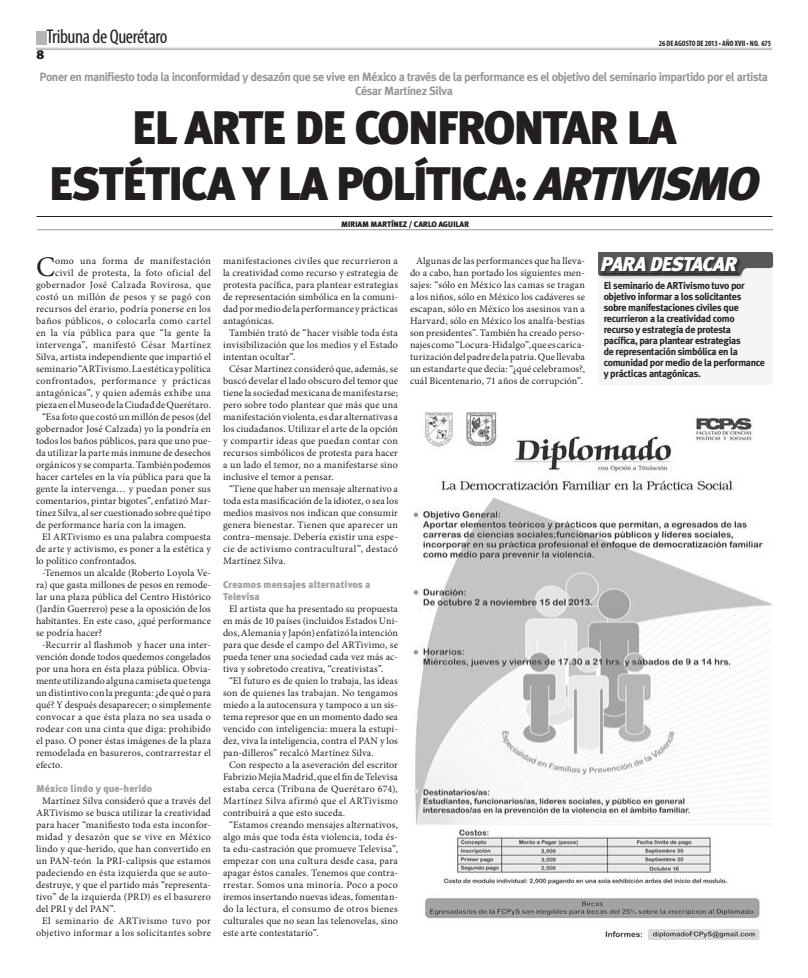
<style>
.page{position:relative;width:808px;height:978px;background:#fff}
.page>*{position:absolute;margin:0;border:0;box-sizing:border-box;transform-origin:0 0}
.t1{font:900 47px/56.4px "Meta Plus";letter-spacing:-.05em;color:#241f1f;text-align:center}
.t2{font:28.5px "Minion Pro";color:#241f1f}
.t3{font:condensed 20px "Myriad Pro";letter-spacing:-.02em;color:#241f1f}
.t4{font:italic 900 20px "Meta Plus";letter-spacing:-.045em;color:#fff}
.t5{font:900 12.9px "Meta Plus";color:#241f1f}
.t6{font:700 12px/14px "Meta Plus";letter-spacing:-.04em;color:#969698;text-align:center}
.t7{font:10px/12px "Minion Pro";letter-spacing:.015em;color:#241f1f;text-align:justify}
.t8{font:700 10px/11px "Meta Plus";letter-spacing:-.03em;color:#241f1f}
.t9{font:10px "Minion Pro";letter-spacing:.035em;color:#241f1f}
.t10{font:900 10px/12px "Meta Plus";letter-spacing:.005em;color:#a0a1a3}
.t11{font:10px "Minion Pro";letter-spacing:.04em;color:#241f1f}
.t12{font:900 8px "Meta Plus Lining";letter-spacing:-.025em;color:#241f1f}
.t13{font:700 condensed 7.9px "Myriad Pro";color:#241f1f}
.s1{font-style:italic}
</style>
<div class="page">
<hr style="left:36px;top:48px;width:736px;height:1px;background:#b5b5b6">
<hr style="left:36px;top:49px;width:736px;height:1px;background:#b5b5b6">
<div style="left:36px;top:31px;width:10px;height:14px;background:#b5b5b6"></div>
<hr style="left:37px;top:229px;width:736px;height:1px;background:#969698">
<hr style="left:37px;top:216px;width:735px;height:1px;background:#241f1f">
<div style="left:598px;top:252px;width:175px;height:132px;background:#f6f5f5"></div>
<svg style="left:598px;top:252px;width:175px;height:24px"></svg>
<div style="left:600px;top:256px;width:144px;height:23px;background:#241f1f;opacity:.75"></div>
<hr style="left:601px;top:273px;width:138px;height:1px;background:#241f1f">
<img style="left:411px;top:411px;width:360px;height:529px">
<h3 class="t3" style="left:47px;top:25px;width:122px">Tribuna de Querétaro</h3>
<p class="t5" style="left:37px;top:47px;width:9px">8</p>
<p class="t13" style="left:659px;top:38px;width:114px">26 DE AGOSTO DE 2013 • AÑO XVII • NO. 675</p>
<p class="t6" style="left:40px;top:70px;width:730px">Poner en manifiesto toda la inconformidad y desazón que se vive en México a través de la performance es el objetivo del seminario impartido por el artista<br>César Martínez Silva</p>
<h1 class="t1" style="left:49px;top:99px;width:712px">EL ARTE DE CONFRONTAR LA<br>ESTÉTICA Y LA POLÍTICA: <span class="s1">ARTIVISMO</span></h1>
<p class="t12" style="left:341px;top:220px;width:130px">MIRIAM MARTÍNEZ / CARLO AGUILAR</p>
<h2 class="t2" style="left:36px;top:248px;width:20px">C</h2>
<p class="t9" style="left:55px;top:254px;width:157px">omo una forma de manifestación</p>
<p class="t7" style="left:55px;top:267px;width:157px">civil de protesta, la foto oficial del</p>
<p class="t7" style="left:36px;top:279px;width:176px">gobernador José Calzada Rovirosa, que</p>
<p class="t9" style="left:36px;top:290px;width:176px">costó un millón de pesos y se pagó con</p>
<p class="t7" style="left:36px;top:303px;width:176px">recursos del erario, podría ponerse en los</p>
<p class="t7" style="left:36px;top:315px;width:176px">baños públicos, o colocarla como cartel</p>
<p class="t7" style="left:36px;top:327px;width:176px">en la vía pública para que “la gente la</p>
<p class="t11" style="left:36px;top:338px;width:176px">intervenga”, manifestó César Martínez</p>
<p class="t7" style="left:36px;top:351px;width:176px">Silva, artista independiente que impartió el</p>
<p class="t7" style="left:36px;top:363px;width:176px">seminario “ARTivismo. La estética y política</p>
<p class="t9" style="left:36px;top:374px;width:176px">confrontados, performance y prácticas</p>
<p class="t7" style="left:36px;top:387px;width:176px">antagónicas”, y quien además exhibe una</p>
<p class="t7" style="left:36px;top:399px;width:176px">pieza en el Museo de la Ciudad de Querétaro.</p>
<p class="t7" style="left:42px;top:411px;width:170px">“Esa foto que costó un millón de pesos (del</p>
<p class="t7" style="left:36px;top:423px;width:176px">gobernador José Calzada) yo la pondría en</p>
<p class="t7" style="left:36px;top:435px;width:176px">todos los baños públicos, para que uno pue-</p>
<p class="t7" style="left:36px;top:447px;width:176px">da utilizar la parte más inmune de desechos</p>
<p class="t7" style="left:36px;top:459px;width:176px">orgánicos y se comparta. También podemos</p>
<p class="t7" style="left:36px;top:471px;width:176px">hacer carteles en la vía pública para que la</p>
<p class="t7" style="left:36px;top:483px;width:176px">gente la intervenga… y puedan poner sus</p>
<p class="t7" style="left:36px;top:495px;width:176px">comentarios, pintar bigotes”, enfatizó Mar-</p>
<p class="t7" style="left:36px;top:507px;width:176px">tínez Silva, al ser cuestionado sobre qué tipo</p>
<p class="t7" style="left:36px;top:519px;width:152px">de performance haría con la imagen.</p>
<p class="t7" style="left:42px;top:531px;width:170px">El ARTivismo es una palabra compuesta</p>
<p class="t7" style="left:36px;top:543px;width:176px">de arte y activismo, es poner a la estética y</p>
<p class="t7" style="left:36px;top:555px;width:102px">lo político confrontados.</p>
<p class="t7" style="left:42px;top:567px;width:170px">-Tenemos un alcalde (Roberto Loyola Ve-</p>
<p class="t7" style="left:36px;top:579px;width:176px">ra) que gasta millones de pesos en remode-</p>
<p class="t7" style="left:36px;top:591px;width:176px">lar una plaza pública del Centro Histórico</p>
<p class="t7" style="left:36px;top:603px;width:176px">(Jardín Guerrero) pese a la oposición de los</p>
<p class="t7" style="left:36px;top:615px;width:176px">habitantes. En este caso, ¿qué performance</p>
<p class="t7" style="left:36px;top:627px;width:68px">se podría hacer?</p>
<p class="t7" style="left:42px;top:639px;width:170px">-Recurrir al flashmob y hacer una inter-</p>
<p class="t7" style="left:36px;top:651px;width:176px">vención donde todos quedemos congelados</p>
<p class="t7" style="left:36px;top:663px;width:176px">por una hora en ésta plaza pública. Obvia-</p>
<p class="t7" style="left:36px;top:675px;width:176px">mente utilizando alguna camiseta que tenga</p>
<p class="t7" style="left:36px;top:687px;width:176px">un distintivo con la pregunta: ¿de qué o para</p>
<p class="t7" style="left:36px;top:699px;width:176px">qué? Y después desaparecer; o simplemente</p>
<p class="t9" style="left:36px;top:710px;width:176px">convocar a que ésta plaza no sea usada o</p>
<p class="t7" style="left:36px;top:723px;width:176px">rodear con una cinta que diga: prohibido</p>
<p class="t7" style="left:36px;top:735px;width:177px">el paso. O poner éstas imágenes de la plaza</p>
<p class="t7" style="left:36px;top:747px;width:176px">remodelada en basureros, contrarrestar el</p>
<p class="t7" style="left:36px;top:759px;width:28px">efecto.</p>
<p class="t10" style="left:36px;top:783px;width:118px">México lindo y que-herido</p>
<p class="t7" style="left:36px;top:795px;width:176px;text-indent:6px">Martínez Silva consideró que a través del ARTivismo se busca utilizar la creatividad para hacer “manifiesto toda esta inconfor&shy;midad y desazón que se vive en México lindo y que-herido, que han convertido en un PAN-teón la PRI-calipsis que estamos padeciendo en ésta izquierda que se auto&shy;destruye, y que el partido más “representa&shy;tivo” de la izquierda (PRD) es el basurero del PRI y del PAN”.</p>
<p class="t7" style="left:36px;top:915px;width:177px;text-align:center">El seminario de ARTivismo tuvo por objetivo informar a los solicitantes sobre</p>
<p class="t7" style="left:223px;top:255px;width:176px">manifestaciones civiles que recurrieron a la creatividad como recurso y estrategia de protesta pacífica, para plantear estrategias de representación simbólica en la comuni&shy;dad por medio de la performance y prácticas antagónicas.</p>
<p class="t7" style="left:223px;top:327px;width:177px;text-indent:6px">También trató de “hacer visible toda ésta invisibilización que los medios y el Estado intentan ocultar”.</p>
<p class="t7" style="left:223px;top:363px;width:176px;text-indent:6px">César Martínez consideró que, además, se buscó develar el lado obscuro del temor que tiene la sociedad mexicana de manifestarse; pero sobre todo plantear que más que una manifestación violenta, es dar alternativas a los ciudadanos. Utilizar el arte de la opción y compartir ideas que puedan contar con recursos simbólicos de protesta para hacer a un lado el temor, no a manifestarse sino inclusive el temor a pensar.</p>
<p class="t7" style="left:223px;top:483px;width:176px;text-indent:6px">“Tiene que haber un mensaje alternativo a toda esta masificación de la idiotez, o sea los medios masivos nos indican que consumir genera bienestar. Tienen que aparecer un contra–mensaje. Debería existir una espe&shy;cie de activismo contracultural”, destacó Martínez Silva.</p>
<p class="t10" style="left:223px;top:579px;width:149px">Creamos mensajes alternativos a<br>Televisa</p>
<p class="t7" style="left:223px;top:603px;width:177px;text-indent:6px">El artista que ha presentado su propuesta en más de 10 países (incluidos Estados Uni&shy;dos, Alemania y Japón) enfatizó la intención para que desde el campo del ARTivimo, se pueda tener una sociedad cada vez más ac&shy;tiva y sobretodo creativa, “creativistas”.</p>
<p class="t7" style="left:223px;top:675px;width:176px;text-indent:6px">“El futuro es de quien lo trabaja, las ideas son de quienes las trabajan. No tengamos miedo a la autocensura y tampoco a un sis&shy;tema represor que en un momento dado sea vencido con inteligencia: muera la estupi&shy;dez, viva la inteligencia, contra el PAN y los pan-dilleros” recalcó Martínez Silva.</p>
<p class="t7" style="left:223px;top:759px;width:176px;text-indent:6px">Con respecto a la aseveración del escritor Fabrizio Mejía Madrid, que el fin de Televisa estaba cerca (Tribuna de Querétaro 674), Martínez Silva afirmó que el ARTivismo contribuirá a que esto suceda.</p>
<p class="t7" style="left:223px;top:819px;width:176px;text-indent:6px">“Estamos creando mensajes alternativos, algo más que toda ésta violencia, toda és&shy;ta edu-castración que promueve Televisa”, empezar con una cultura desde casa, para apagar éstos canales. Tenemos que contra&shy;rrestar. Somos una minoría. Poco a poco iremos insertando nuevas ideas, fomentan&shy;do la lectura, el consumo de otros bienes culturales que no sean las telenovelas, sino este arte contestatario”.</p>
<p class="t7" style="left:410px;top:255px;width:177px;text-align:center">Algunas de las performances que ha lleva&shy;do a cabo, han portado los siguientes men&shy;sajes: “sólo en México las camas se tragan a los niños, sólo en México los cadáveres se escapan, sólo en México los asesinos van a Harvard, sólo en México los analfa-bestias son presidentes”. También ha creado perso&shy;najes como “Locura-Hidalgo”, que es carica&shy;turización del padre de la patria. Que llevaba un estandarte que decía: “¿qué celebramos?, cuál Bicentenario, 71 años de corrupción”.</p>
<h3 class="t4" style="left:601px;top:253px;width:138px">PARA DESTACAR</h3>
<p class="t8" style="left:604px;top:280px;width:163px">El seminario de ARTivismo tuvo por objetivo informar a los solicitantes sobre manifestaciones civiles que recurrieron a la creatividad como recurso y estrategia de protesta pacífica, para plantear estrategias<br>de representación simbólica en la comunidad por medio de la performance y prácticas antagónicas.</p>
</div>
